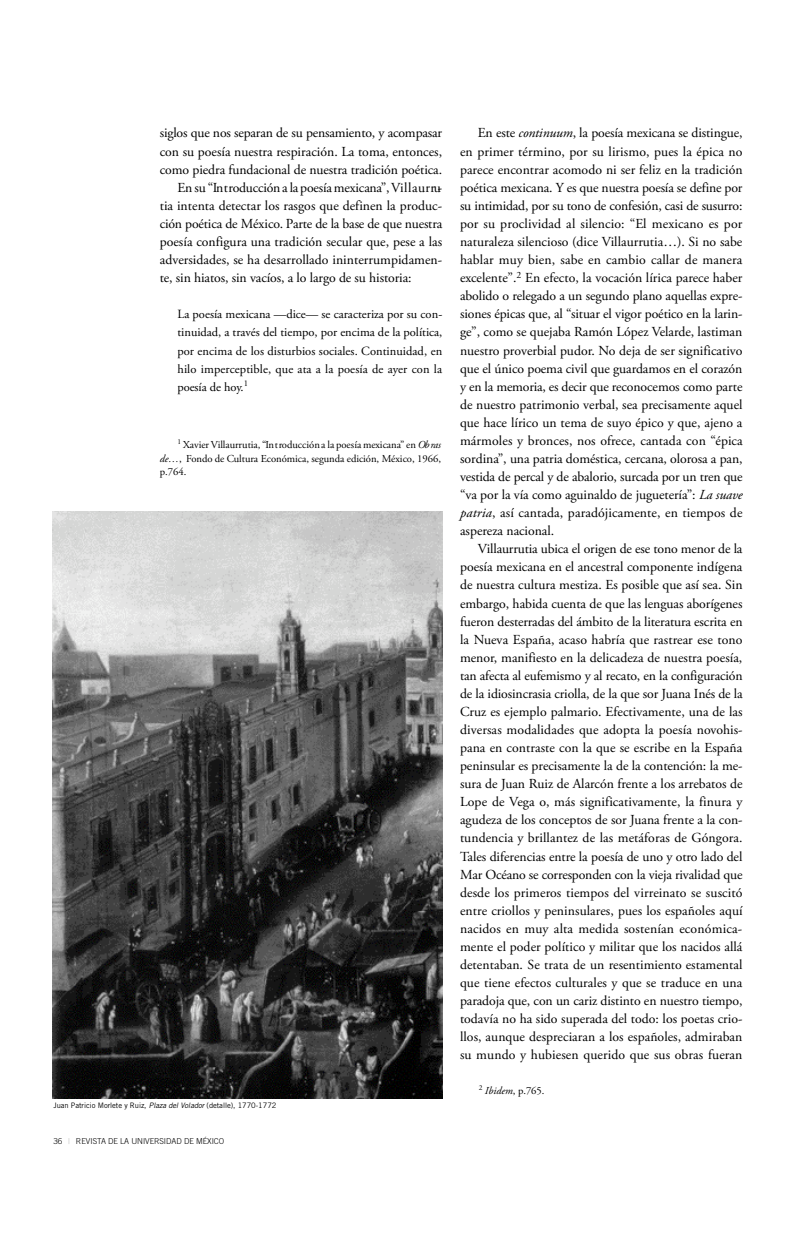
<style>
.page{position:relative;width:798px;height:1241px;background:#fff}
.page>*{position:absolute;margin:0;border:0;box-sizing:border-box;transform-origin:0 0}
.t1{font:13.75px/18.1px "Adobe Garamond Pro";color:#000;text-align:justify}
.t2{font:12.5px/18.1px "Adobe Garamond Pro";letter-spacing:.005em;color:#000;text-align:justify}
.t3{font:10.62px/13.6px "Adobe Garamond Pro";letter-spacing:-.005em;color:#000;text-align:justify}
.t4{font:300 8.12px "Trade Gothic";letter-spacing:-.01em;color:#000}
.t5{font:7.5px "Trade Gothic";letter-spacing:-.005em;color:#000}
.s1{font-style:italic}
.s2{font-weight:400;color:#bfbfbf}
</style>
<div class="page">
<img style="left:52px;top:511px;width:390px;height:586px">
<p class="t1" style="left:160px;top:125px;width:284px">siglos que nos separan de su pensamiento, y acompasar</p>
<p class="t1" style="left:160px;top:143px;width:284px">con su poesía nuestra respiración. La toma, entonces,</p>
<p class="t1" style="left:160px;top:162px;width:284px">como piedra fundacional de nuestra tradición poética.</p>
<p class="t1" style="left:177px;top:180px;width:266px">En su “In tro d u c c ió n a la poesía mexicana”, Villa u r ru-</p>
<p class="t1" style="left:160px;top:198px;width:284px">tia intenta detectar los rasgos que definen la produc-</p>
<p class="t1" style="left:160px;top:216px;width:284px">ción poética de México. Parte de la base de que nuestra</p>
<p class="t1" style="left:160px;top:234px;width:284px">poesía configura una tradición secular que, pese a las</p>
<p class="t1" style="left:160px;top:252px;width:284px">adversidades, se ha desarrollado ininterrumpidamen-</p>
<p class="t1" style="left:160px;top:270px;width:253px">te, sin hiatos, sin vacíos, a lo largo de su historia:</p>
<p class="t2" style="left:177px;top:306px;width:266px">La poesía mexicana —dice— se caracteriza por su con&shy;tinuidad, a través del tiempo, por encima de la política, por encima de los disturbios sociales. Continuidad, en hilo imperceptible, que ata a la poesía de ayer con la poesía de hoy.<sup>1</sup></p>
<p class="t3" style="left:160px;top:438px;width:283px;text-indent:18px"><sup>1</sup> Xavier Villa u rrutia, “In t roduccióna la poesía mexicana” en <span class="s1">Ob ra s de…</span>, Fondo de Cultura Económica, segunda edición, México, 1966, p.764.</p>
<p class="t5" style="left:53px;top:1102px;width:224px">Juan Patricio Morlete y Ruiz, <span class="s1">Plaza del Volador</span> (detalle), 1770-1772</p>
<p class="t4" style="left:53px;top:1137px;width:172px">36 <span class="s2">|</span> REVISTA DE LA UNIVERSIDAD DE MÉXICO</p>
<p class="t1" style="left:460px;top:125px;width:284px;text-indent:18px">En este <span class="s1">continuum</span>, la poesía mexicana se distingue, en primer término, por su lirismo, pues la épica no parece encontrar acomodo ni ser feliz en la tradición poética mexicana. Y es que nuestra poesía se define por su intimidad, por su tono de confesión, casi de susurro: por su proclividad al silencio: “El mexicano es por naturaleza silencioso (dice Villaurrutia…). Si no sabe hablar muy bien, sabe en cambio callar de manera excelente”.<sup>2</sup> En efecto, la vocación lírica parece haber abolido o relegado a un segundo plano aquellas expre&shy;siones épicas que, al “situar el vigor poético en la larin&shy;ge”, como se quejaba Ramón López Velarde, lastiman nuestro proverbial pudor. No deja de ser significativo que el único poema civil que guardamos en el corazón y en la memoria, es decir que reconocemos como parte de nuestro patrimonio verbal, sea precisamente aquel que hace lírico un tema de suyo épico y que, ajeno a mármoles y bronces, nos ofrece, cantada con “épica sordina”, una patria doméstica, cercana, olorosa a pan, vestida de percal y de abalorio, surcada por un tren que “va por la vía como aguinaldo de juguetería”: <span class="s1">La suave patria</span>, así cantada, paradójicamente, en tiempos de aspereza nacional.</p>
<p class="t1" style="left:460px;top:541px;width:284px;text-indent:18px">Villaurrutia ubica el origen de ese tono menor de la poesía mexicana en el ancestral componente indígena de nuestra cultura mestiza. Es posible que así sea. Sin embargo, habida cuenta de que las lenguas aborígenes fueron desterradas del ámbito de la literatura escrita en la Nueva España, acaso habría que rastrear ese tono menor, manifiesto en la delicadeza de nuestra poesía, tan afecta al eufemismo y al recato, en la configuración de la idiosincrasia criolla, de la que sor Juana Inés de la Cruz es ejemplo palmario. Efectivamente, una de las diversas modalidades que adopta la poesía novohis&shy;pana en contraste con la que se escribe en la España peninsular es precisamente la de la contención: la me&shy;sura de Juan Ruiz de Alarcón frente a los arrebatos de Lope de Vega o, más significativamente, la finura y agudeza de los conceptos de sor Juana frente a la con&shy;tundencia y brillantez de las metáforas de Góngora.<br>Tales diferencias entre la poesía de uno y otro lado del Mar Océano se corresponden con la vieja rivalidad que desde los primeros tiempos del virreinato se suscitó entre criollos y peninsulares, pues los españoles aquí nacidos en muy alta medida sostenían económica&shy;mente el poder político y militar que los nacidos allá detentaban. Se trata de un resentimiento estamental que tiene efectos culturales y que se traduce en una paradoja que, con un cariz distinto en nuestro tiempo, todavía no ha sido superada del todo: los poetas crio&shy;llos, aunque despreciaran a los españoles, admiraban su mundo y hubiesen querido que sus obras fueran</p>
<p class="t3" style="left:478px;top:1084px;width:67px"><sup>2</sup> <span class="s1">Ibidem</span>, p.765.</p>
</div>
